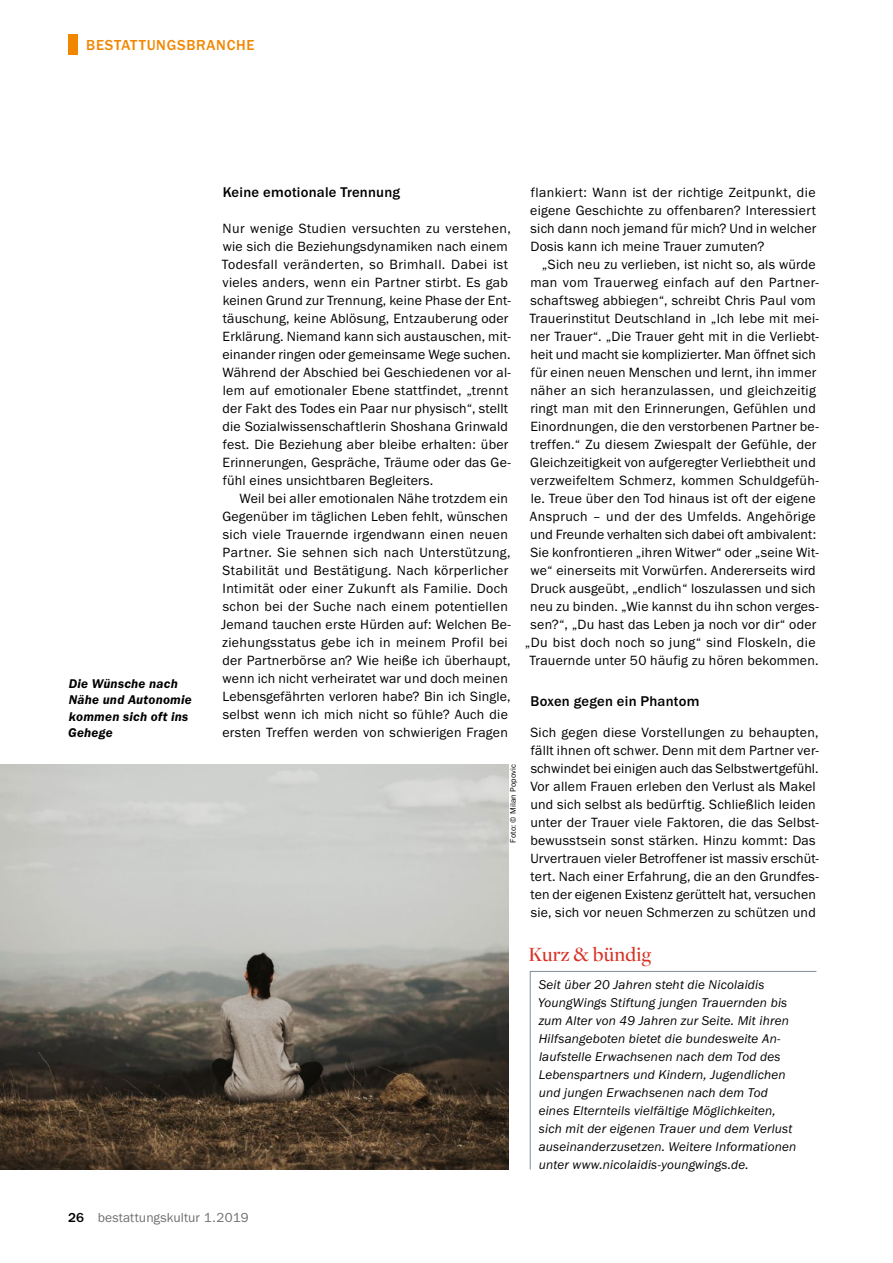
<style>
.page{position:relative;width:893px;height:1263px;background:#fff}
.page>*{position:absolute;margin:0;border:0;box-sizing:border-box;transform-origin:0 0}
.t1{font:500 21px "Freight Disp Pro";letter-spacing:.015em;color:#d73224}
.t2{font:500 15px "Franklin Gothic URW";letter-spacing:.045em;color:#f18700}
.t3{font:500 14.7px "Franklin Gothic URW";letter-spacing:.015em;color:#000}
.t4{font:13.8px/18px "Franklin Gothic URW Boo";letter-spacing:.015em;color:#000}
.t5{font:13.5px "Franklin Gothic URW Boo";letter-spacing:.01em;color:#6f6f6e}
.t6{font:13.2px/18px "Franklin Gothic URW Boo Ita";letter-spacing:.015em;color:#000}
.t7{font:13.2px/16.5px "Franklin Gothic URW Dem Ita";letter-spacing:.015em;color:#000}
.t8{font:8.25px "Franklin Gothic URW Boo";letter-spacing:.015em;color:#000}
.s1{font-family:"Franklin Gothic URW";font-weight:500;color:#000}
</style>
<div class="page">
<img style="left:0;top:765px;width:509px;height:404px">
<div style="left:68px;top:34px;width:9px;height:21px;background:#f18700"></div>
<svg style="left:529px;top:971px;width:288px;height:199px"></svg>
<p class="t2" style="left:86px;top:35px;width:170px">BESTATTUNGSBRANCHE</p>
<p class="t7" style="left:68px;top:675px;width:125px">Die Wünsche nach<br>Nähe und Autonomie kommen sich oft ins<br>Gehege</p>
<p class="t3" style="left:223px;top:183px;width:179px">Keine emotionale Trennung</p>
<p class="t4" style="left:222px;top:219px;width:291px">Nur wenige Studien versuchten zu verstehen, wie sich die Beziehungsdynamiken nach einem Todesfall veränderten, so Brimhall. Dabei ist vieles anders, wenn ein Partner stirbt. Es gab keinen Grund zur Trennung, keine Phase der Ent&shy;täuschung, keine Ablösung, Entzauberung oder Erklärung. Niemand kann sich austauschen, mit&shy;einander ringen oder gemeinsame Wege suchen.<br>Während der Abschied bei Geschiedenen vor al&shy;lem auf emotionaler Ebene stattfindet, „trennt der Fakt des Todes ein Paar nur physisch“, stellt die Sozialwissenschaftlerin Shoshana Grinwald fest. Die Beziehung aber bleibe erhalten: über Erinnerungen, Gespräche, Träume oder das Ge&shy;fühl eines unsichtbaren Begleiters.</p>
<p class="t4" style="left:221px;top:489px;width:291px;text-indent:18px">Weil bei aller emotionalen Nähe trotzdem ein Gegenüber im täglichen Leben fehlt, wünschen sich viele Trauernde irgendwann einen neuen Partner. Sie sehnen sich nach Unterstützung, Stabilität und Bestätigung. Nach körperlicher Intimität oder einer Zukunft als Familie. Doch schon bei der Suche nach einem potentiellen Jemand tauchen erste Hürden auf: Welchen Be&shy;ziehungsstatus gebe ich in meinem Profil bei der Partnerbörse an? Wie heiße ich überhaupt, wenn ich nicht verheiratet war und doch meinen Lebensgefährten verloren habe? Bin ich Single, selbst wenn ich mich nicht so fühle? Auch die ersten Treffen werden von schwierigen Fragen</p>
<p class="t8" style="left:508px;top:842px;width:80px;rotate:-90deg">Foto: © Milan Popovic</p>
<p class="t4" style="left:530px;top:183px;width:288px;text-align:justify">flankiert: Wann ist der richtige Zeitpunkt, die eigene Geschichte zu offenbaren? Interessiert sich dann noch jemand für mich? Und in welcher Dosis kann ich meine Trauer zumuten?</p>
<p class="t4" style="left:525px;top:255px;width:295px;text-align:right">„Sich neu zu verlieben, ist nicht so, als würde man vom Trauerweg einfach auf den Partner&shy;schaftsweg abbiegen“, schreibt Chris Paul vom Trauerinstitut Deutschland in „Ich lebe mit mei&shy;ner Trauer“. „Die Trauer geht mit in die Verliebt&shy;heit und macht sie komplizierter. Man öffnet sich für einen neuen Menschen und lernt, ihn immer näher an sich heranzulassen, und gleichzeitig ringt man mit den Erinnerungen, Gefühlen und Einordnungen, die den verstorbenen Partner be&shy;treffen.“ Zu diesem Zwiespalt der Gefühle, der Gleichzeitigkeit von aufgeregter Verliebtheit und verzweifeltem Schmerz, kommen Schuldgefüh&shy;le. Treue über den Tod hinaus ist oft der eigene Anspruch – und der des Umfelds. Angehörige und Freunde verhalten sich dabei oft ambivalent:<br>Sie konfrontieren „ihren Witwer“ oder „seine Wit&shy;we“ einerseits mit Vorwürfen. Andererseits wird Druck ausgeübt, „endlich“ loszulassen und sich neu zu binden. „Wie kannst du ihn schon verges&shy;sen?“, „Du hast das Leben ja noch vor dir“ oder „Du bist doch noch so jung“ sind Floskeln, die Trauernde unter 50 häufig zu hören bekommen.</p>
<p class="t3" style="left:531px;top:692px;width:170px">Boxen gegen ein Phantom</p>
<p class="t4" style="left:530px;top:723px;width:290px">Sich gegen diese Vorstellungen zu behaupten, fällt ihnen oft schwer. Denn mit dem Partner ver&shy;schwindet bei einigen auch das Selbstwertgefühl.<br>Vor allem Frauen erleben den Verlust als Makel und sich selbst als bedürftig. Schließlich leiden unter der Trauer viele Faktoren, die das Selbst&shy;bewusstsein sonst stärken. Hinzu kommt: Das Urvertrauen vieler Betroffener ist massiv erschüt&shy;tert. Nach einer Erfahrung, die an den Grundfes&shy;ten der eigenen Existenz gerüttelt hat, versuchen sie, sich vor neuen Schmerzen zu schützen und</p>
<h1 class="t1" style="left:529px;top:940px;width:124px">Kurz &amp; bündig</h1>
<p class="t6" style="left:538px;top:976px;width:260px">Seit über 20 Jahren steht die Nicolaidis YoungWings Stiftung jungen Trauernden bis zum Alter von 49 Jahren zur Seite. Mit ihren Hilfsangeboten bietet die bundesweite An&shy;laufstelle Erwachsenen nach dem Tod des Lebenspartners und Kindern, Jugendlichen und jungen Erwachsenen nach dem Tod eines Elternteils vielfältige Möglichkeiten, sich mit der eigenen Trauer und dem Verlust auseinanderzusetzen. Weitere Informationen unter www.nicolaidis-youngwings.de.</p>
<p class="t5" style="left:68px;top:1209px;width:182px"><span class="s1">26</span> bestattungskultur 1.2019</p>
</div>
